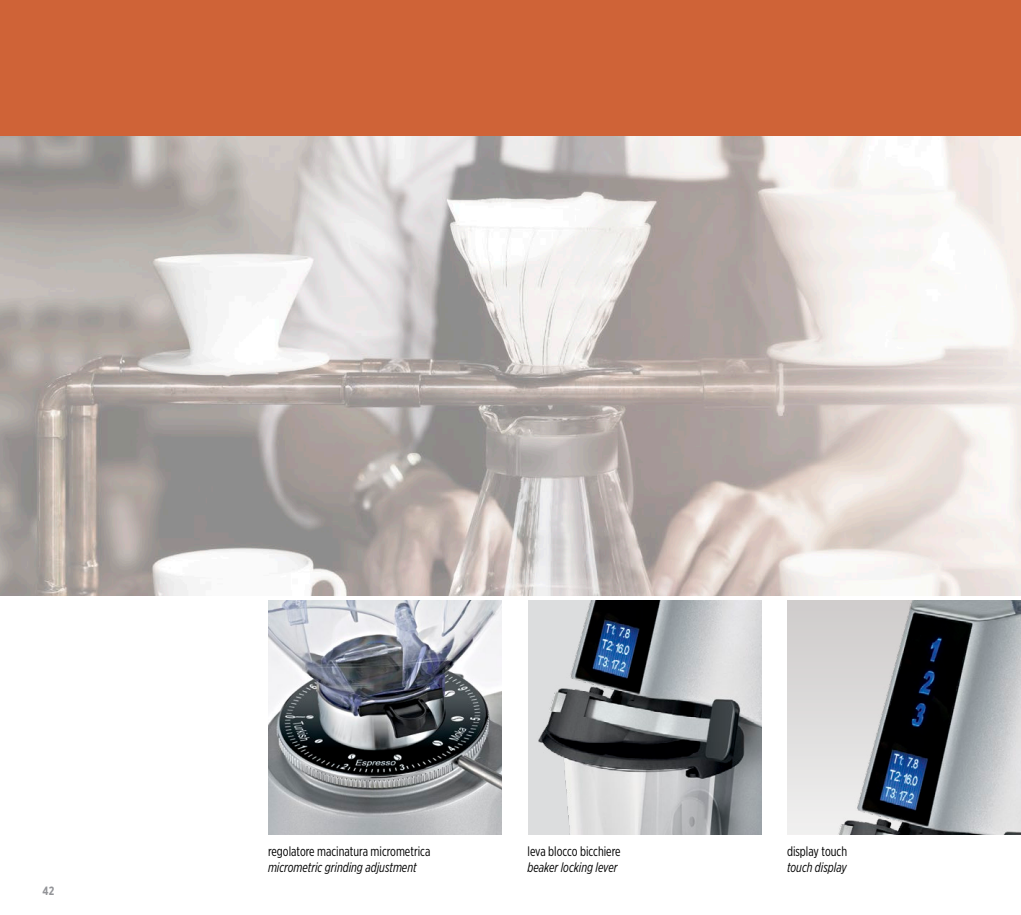
<style>
.page{position:relative;width:1021px;height:915px;background:#fff}
.page>*{position:absolute;margin:0;border:0;box-sizing:border-box;transform-origin:0 0}
.t1{font:13.5px "Gotham X Narrow";color:#000;scale:.95 1}
.t2{font:italic 13.5px "Gotham X Narrow";color:#000;scale:.95 1}
.t3{font:700 12px "Gotham X Narrow";color:#939498}
</style>
<div class="page">
<hr style="left:1020px;top:0;width:1px;height:136px;background:#000">
<div style="left:0;top:0;width:1020px;height:136px;background:#cf6337"></div>
<img style="left:0;top:136px;width:1020px;height:459px">
<img style="left:528px;top:600px;width:233px;height:233px">
<img style="left:268px;top:600px;width:234px;height:233px">
<img style="left:787px;top:600px;width:233px;height:233px">
<p class="t3" style="left:43px;top:882px;width:13px">42</p>
<p class="t1" style="left:268px;top:843px;width:172px">regolatore macinatura micrometrica</p>
<p class="t2" style="left:268px;top:859px;width:158px">micrometric grinding adjustment</p>
<p class="t1" style="left:527px;top:843px;width:99px">leva blocco bicchiere</p>
<p class="t2" style="left:527px;top:859px;width:96px">beaker locking lever</p>
<p class="t1" style="left:787px;top:843px;width:65px">display touch</p>
<p class="t2" style="left:787px;top:859px;width:64px">touch display</p>
</div>
